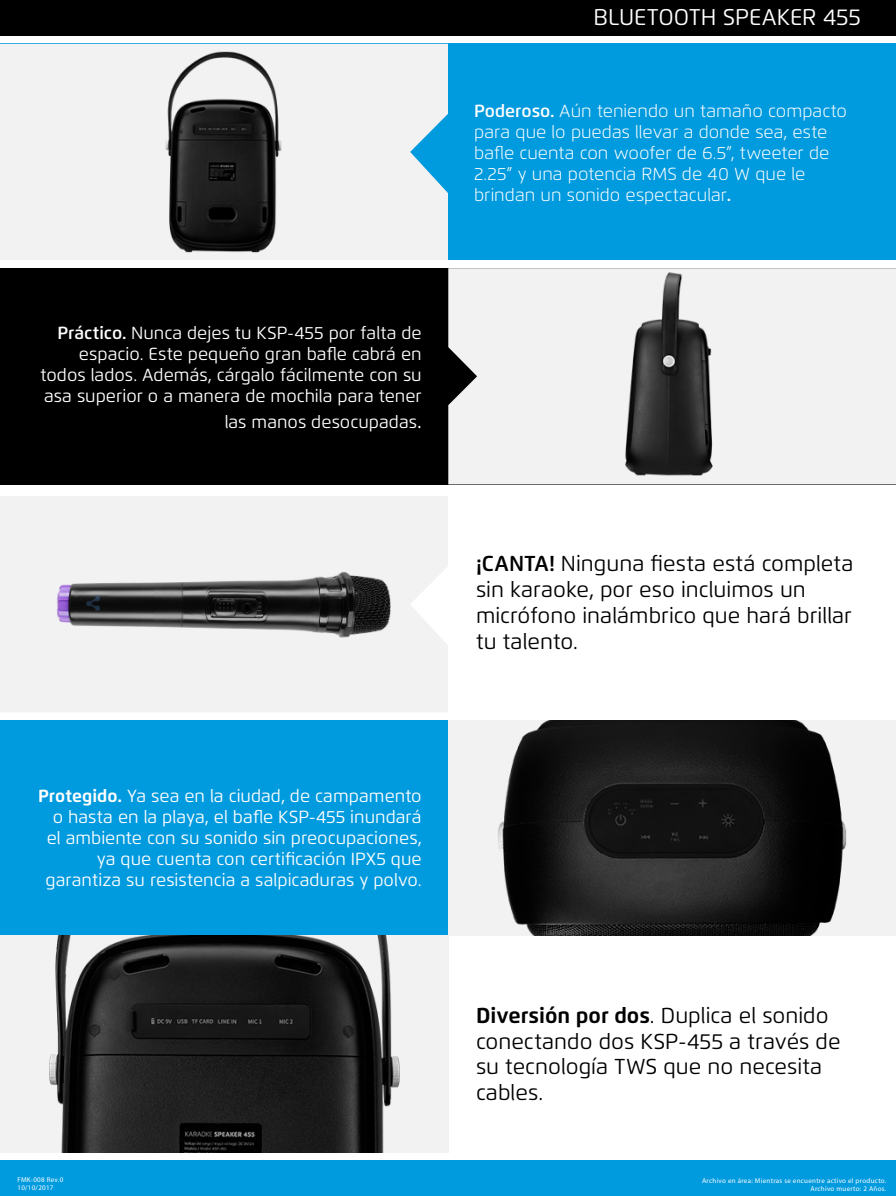
<style>
.page{position:relative;width:896px;height:1196px;background:#fff}
.page>*{position:absolute;margin:0;border:0;box-sizing:border-box;transform-origin:0 0}
.t1{font:22.75px "Flexo";color:#fff}
.t2{font:21.61px/25.9px "Flexo";color:#000}
.t3{font:17.5px/21px "Flexo";color:#fff;text-align:right}
.t4{font:300 17.5px/21px "Flexo";color:#fff}
.t5{font:7px/7.9px "Myriad Pro";letter-spacing:.04em;color:#fff;text-align:right}
.s1{font-weight:600}
.s2{font-size:21.61px}
.s3{font-weight:700}
</style>
<div class="page">
<div style="left:0;top:268px;width:895px;height:216px;background:#000"></div>
<div style="left:0;top:720px;width:896px;height:215px;background:#009ade"></div>
<div style="left:0;top:44px;width:896px;height:216px;background:#009ade"></div>
<div style="left:0;top:1160px;width:896px;height:35px;background:#009ade"></div>
<img style="left:0;top:44px;width:448px;height:216px">
<img style="left:0;top:496px;width:448px;height:216px">
<img style="left:448px;top:268px;width:448px;height:216px">
<div style="left:0;top:0;width:896px;height:35px;background:#000"></div>
<img style="left:449px;top:720px;width:446px;height:215px">
<img style="left:0;top:935px;width:449px;height:217px">
<p class="t3" style="left:41px;top:322px;width:383px"><span class="s1">Práctico.</span> Nunca dejes tu KSP-455 por falta de espacio. Este pequeño gran bafle cabrá en todos lados. Además, cárgalo fácilmente con su asa superior o a manera de mochila para tener</p>
<p class="t3" style="left:225px;top:411px;width:199px">las manos desocupadas<span class="s2">.</span></p>
<h1 class="t1" style="left:593px;top:3px;width:269px">BLUETOOTH SPEAKER 455</h1>
<p class="t4" style="left:474px;top:100px;width:374px"><span class="s1">Poderoso.</span> Aún teniendo un tamaño compacto para que lo puedas llevar a donde sea, este bafle cuenta con woofer de 6.5”, tweeter de 2.25” y una potencia RMS de 40 W que le brindan un sonido espectacular<span class="s1">.</span></p>
<p class="t2" style="left:476px;top:550px;width:379px"><span class="s1">¡CANTA!</span> Ninguna fiesta está completa sin karaoke, por eso incluimos un micrófono inalámbrico que hará brillar tu talento.</p>
<p class="t3" style="left:38px;top:785px;width:385px"><span class="s3">Protegido.</span> Ya sea en la ciudad, de campamento o hasta en la playa, el bafle KSP-455 inundará el ambiente con su sonido sin preocupaciones, ya que cuenta con certificación IPX5 que garantiza su resistencia a salpicaduras y polvo.</p>
<p class="t5" style="left:18px;top:1175px;width:47px;text-align:left">FMK-008 Rev.0<br>10/10/2017</p>
<p class="t2" style="left:476px;top:1001px;width:366px"><span class="s3">Diversión por dos</span>. Duplica el sonido conectando dos KSP-455 a través de su tecnología TWS que no necesita cables.</p>
<p class="t5" style="left:702px;top:1176px;width:186px">Archivo en área: Mientras se encuentre activo el producto.<br>Archivo muerto: 2 Años.</p>
</div>
